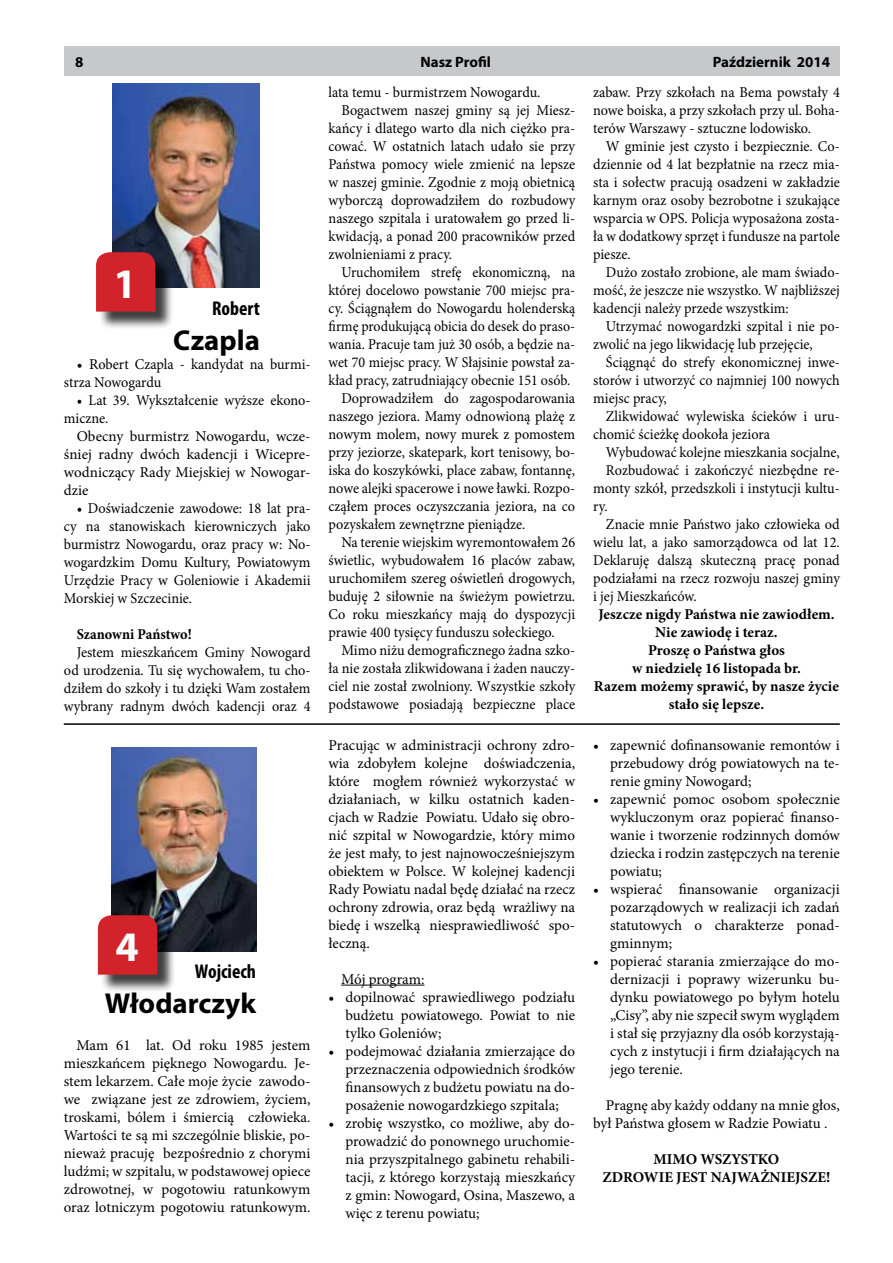
<style>
.page{position:relative;width:893px;height:1263px;background:#fff}
.page>*{position:absolute;margin:0;border:0;box-sizing:border-box;transform-origin:0 0}
.t1{font:700 42.15px "Myriad Pro";color:#fff}
.t2{font:700 28.8px "Myriad Pro";color:#000}
.t3{font:700 condensed 19.95px "Myriad Pro";color:#000}
.t4{font:15px/18px "Minion Pro";color:#000;text-align:justify;scale:.95 1}
.t5{font:15px/18px "Minion Pro";color:#000;text-align:justify}
.t6{font:15px "Minion Pro";color:#000;scale:.93 1}
.t7{font:700 15px/18px "Minion Pro";color:#000;text-align:center}
.t8{font:700 15px "Myriad Pro";color:#000}
.t9{font:700 15px "Minion Pro";color:#000;scale:.95 1}
</style>
<div class="page">
<div style="left:65px;top:46px;width:775px;height:30px;background:#c7c8ca"></div>
<img style="left:112px;top:83px;width:147px;height:204px">
<div style="left:98px;top:254px;width:76px;height:76px;background:#000;opacity:.75"></div>
<div style="left:96px;top:252px;width:59px;height:60px;background:#d2232a"></div>
<img style="left:111px;top:747px;width:145px;height:204px">
<div style="left:100px;top:917px;width:76px;height:76px;background:#000;opacity:.75"></div>
<div style="left:98px;top:915px;width:59px;height:60px;background:#d2232a"></div>
<hr style="left:341px;top:985px;width:83px;height:1px;background:#000">
<hr style="left:64px;top:723px;width:776px;height:2px;background:#000">
<p class="t8" style="left:75px;top:52px;width:10px">8</p>
<p class="t8" style="left:420px;top:52px;width:72px">Nasz Profil</p>
<p class="t8" style="left:713px;top:53px;width:119px">Październik 2014</p>
<h1 class="t1" style="left:114px;top:256px;width:25px">1</h1>
<h3 class="t3" style="left:212px;top:296px;width:49px">Robert</h3>
<h2 class="t2" style="left:173px;top:321px;width:88px">Czapla</h2>
<p class="t5" style="left:64px;top:355px;width:248px;text-indent:13px">• Robert Czapla - kandydat na burmi&shy;strza Nowogardu</p>
<p class="t4" style="left:64px;top:391px;width:261px;text-indent:13px">• Lat 39. Wykształcenie wyższe ekono&shy;miczne.</p>
<p class="t5" style="left:64px;top:427px;width:248px;text-indent:13px">Obecny burmistrz Nowogardu, wcze&shy;śniej radny dwóch kadencji i Wicepre&shy;wodniczący Rady Miejskiej w Nowogar&shy;dzie</p>
<p class="t4" style="left:64px;top:499px;width:261px;text-indent:13px">• Doświadczenie zawodowe: 18 lat pra&shy;cy na stanowiskach kierowniczych jako burmistrz Nowogardu, oraz pracy w: No&shy;wogardzkim Domu Kultury, Powiatowym Urzędzie Pracy w Goleniowie i Akademii Morskiej w Szczecinie.</p>
<p class="t9" style="left:77px;top:624px;width:123px">Szanowni Państwo!</p>
<p class="t4" style="left:64px;top:643px;width:261px;text-indent:13px">Jestem mieszkańcem Gminy Nowogard od urodzenia. Tu się wychowałem, tu cho&shy;dziłem do szkoły i tu dzięki Wam zostałem wybrany radnym dwóch kadencji oraz 4</p>
<h1 class="t1" style="left:115px;top:919px;width:25px">4</h1>
<h3 class="t3" style="left:195px;top:959px;width:63px">Wojciech</h3>
<h2 class="t2" style="left:105px;top:984px;width:153px">Włodarczyk</h2>
<p class="t5" style="left:64px;top:1036px;width:248px;text-indent:13px">Mam 61 lat. Od roku 1985 jestem mieszkańcem pięknego Nowogardu. Je&shy;stem lekarzem. Całe moje życie zawodo&shy;we związane jest ze zdrowiem, życiem, troskami, bólem i śmiercią człowieka.<br>Wartości te są mi szczególnie bliskie, po&shy;nieważ pracuję bezpośrednio z chorymi ludźmi; w szpitalu, w podstawowej opiece zdrowotnej, w pogotowiu ratunkowym oraz lotniczym pogotowiu ratunkowym.</p>
<p class="t4" style="left:329px;top:83px;width:224px">lata temu - burmistrzem Nowogardu.</p>
<p class="t4" style="left:341px;top:101px;width:248px">Bogactwem naszej gminy są jej Miesz-</p>
<p class="t4" style="left:329px;top:119px;width:261px">kańcy i dlatego warto dla nich ciężko pra-</p>
<p class="t4" style="left:329px;top:137px;width:261px">cować. W ostatnich latach udało sie przy</p>
<p class="t4" style="left:329px;top:155px;width:261px">Państwa pomocy wiele zmienić na lepsze</p>
<p class="t4" style="left:329px;top:173px;width:261px">w naszej gminie. Zgodnie z moją obietnicą</p>
<p class="t4" style="left:329px;top:191px;width:261px">wyborczą doprowadziłem do rozbudowy</p>
<p class="t4" style="left:329px;top:209px;width:261px">naszego szpitala i uratowałem go przed li-</p>
<p class="t4" style="left:329px;top:227px;width:261px">kwidacją, a ponad 200 pracowników przed</p>
<p class="t4" style="left:329px;top:245px;width:132px">zwolnieniami z pracy.</p>
<p class="t6" style="left:341px;top:262px;width:253px">Uruchomiłem strefę ekonomiczną, na</p>
<p class="t6" style="left:329px;top:280px;width:267px">której docelowo powstanie 700 miejsc pra-</p>
<p class="t6" style="left:329px;top:298px;width:267px">cy. Ściągnąłem do Nowogardu holenderską</p>
<p class="t6" style="left:329px;top:316px;width:267px">firmę produkującą obicia do desek do praso-</p>
<p class="t6" style="left:329px;top:334px;width:267px">wania. Pracuje tam już 30 osób, a będzie na-</p>
<p class="t6" style="left:329px;top:352px;width:267px">wet 70 miejsc pracy. W Słajsinie powstał za-</p>
<p class="t6" style="left:329px;top:370px;width:261px">kład pracy, zatrudniający obecnie 151 osób.</p>
<p class="t4" style="left:341px;top:389px;width:248px">Doprowadziłem do zagospodarowania</p>
<p class="t4" style="left:329px;top:407px;width:261px">naszego jeziora. Mamy odnowioną plażę z</p>
<p class="t4" style="left:329px;top:425px;width:261px">nowym molem, nowy murek z pomostem</p>
<p class="t4" style="left:329px;top:443px;width:261px">przy jeziorze, skatepark, kort tenisowy, bo-</p>
<p class="t4" style="left:329px;top:461px;width:261px">iska do koszykówki, place zabaw, fontannę,</p>
<p class="t4" style="left:329px;top:479px;width:261px">nowe alejki spacerowe i nowe ławki. Rozpo-</p>
<p class="t4" style="left:329px;top:497px;width:261px">cząłem proces oczyszczania jeziora, na co</p>
<p class="t4" style="left:329px;top:515px;width:209px">pozyskałem zewnętrzne pieniądze.</p>
<p class="t4" style="left:341px;top:533px;width:248px">Na terenie wiejskim wyremontowałem 26</p>
<p class="t4" style="left:329px;top:551px;width:261px">świetlic, wybudowałem 16 placów zabaw,</p>
<p class="t4" style="left:329px;top:569px;width:261px">uruchomiłem szereg oświetleń drogowych,</p>
<p class="t4" style="left:329px;top:587px;width:261px">buduję 2 siłownie na świeżym powietrzu.</p>
<p class="t4" style="left:329px;top:605px;width:261px">Co roku mieszkańcy mają do dyspozycji</p>
<p class="t4" style="left:329px;top:623px;width:240px">prawie 400 tysięcy funduszu sołeckiego.</p>
<p class="t4" style="left:341px;top:641px;width:248px">Mimo niżu demograficznego żadna szko-</p>
<p class="t4" style="left:329px;top:659px;width:261px">ła nie została zlikwidowana i żaden nauczy-</p>
<p class="t4" style="left:329px;top:677px;width:261px">ciel nie został zwolniony. Wszystkie szkoły</p>
<p class="t4" style="left:329px;top:695px;width:261px">podstawowe posiadają bezpieczne place</p>
<p class="t5" style="left:328px;top:736px;width:248px">Pracując w administracji ochrony zdro&shy;wia zdobyłem kolejne doświadczenia, które mogłem również wykorzystać w działaniach, w kilku ostatnich kaden&shy;cjach w Radzie Powiatu. Udało się obro&shy;nić szpital w Nowogardzie, który mimo że jest mały, to jest najnowocześniejszym obiektem w Polsce. W kolejnej kadencji Rady Powiatu nadal będę działać na rzecz ochrony zdrowia, oraz będą wrażliwy na biedę i wszelką niesprawiedliwość spo&shy;łeczną.</p>
<p class="t5" style="left:341px;top:970px;width:85px">Mój program:</p>
<p class="t5" style="left:345px;top:988px;width:231px;text-indent:-17px">• dopilnować sprawiedliwego podziału budżetu powiatowego. Powiat to nie tylko Goleniów;</p>
<p class="t5" style="left:345px;top:1042px;width:231px;text-indent:-17px">• podejmować działania zmierzające do przeznaczenia odpowiednich środków finansowych z budżetu powiatu na do&shy;posażenie nowogardzkiego szpitala;</p>
<p class="t5" style="left:345px;top:1114px;width:231px;text-indent:-17px">• zrobię wszystko, co możliwe, aby do&shy;prowadzić do ponownego uruchomie&shy;nia przyszpitalnego gabinetu rehabili&shy;tacji, z którego korzystają mieszkańcy z gmin: Nowogard, Osina, Maszewo, a więc z terenu powiatu;</p>
<p class="t4" style="left:593px;top:83px;width:261px">zabaw. Przy szkołach na Bema powstały 4 nowe boiska, a przy szkołach przy ul. Boha&shy;terów Warszawy - sztuczne lodowisko.</p>
<p class="t4" style="left:593px;top:137px;width:261px;text-indent:13px">W gminie jest czysto i bezpiecznie. Co&shy;dziennie od 4 lat bezpłatnie na rzecz mia&shy;sta i sołectw pracują osadzeni w zakładzie karnym oraz osoby bezrobotne i szukające wsparcia w OPS. Policja wyposażona zosta&shy;ła w dodatkowy sprzęt i fundusze na partole piesze.</p>
<p class="t4" style="left:593px;top:263px;width:261px;text-indent:13px">Dużo zostało zrobione, ale mam świado&shy;mość, że jeszcze nie wszystko. W najbliższej kadencji należy przede wszystkim:</p>
<p class="t4" style="left:593px;top:317px;width:261px;text-indent:13px">Utrzymać nowogardzki szpital i nie po&shy;zwolić na jego likwidację lub przejęcie,</p>
<p class="t4" style="left:593px;top:353px;width:261px;text-indent:13px">Ściągnąć do strefy ekonomicznej inwe&shy;storów i utworzyć co najmniej 100 nowych miejsc pracy,</p>
<p class="t4" style="left:593px;top:407px;width:261px;text-indent:13px">Zlikwidować wylewiska ścieków i uru&shy;chomić ścieżkę dookoła jeziora</p>
<p class="t4" style="left:606px;top:443px;width:248px">Wybudować kolejne mieszkania socjalne,</p>
<p class="t4" style="left:606px;top:461px;width:248px">Rozbudować i zakończyć niezbędne re-</p>
<p class="t4" style="left:593px;top:479px;width:261px">monty szkół, przedszkoli i instytucji kultu-</p>
<p class="t4" style="left:593px;top:497px;width:17px">ry.</p>
<p class="t4" style="left:606px;top:515px;width:248px">Znacie mnie Państwo jako człowieka od</p>
<p class="t4" style="left:593px;top:533px;width:261px">wielu lat, a jako samorządowca od lat 12.</p>
<p class="t4" style="left:593px;top:551px;width:261px">Deklaruję dalszą skuteczną pracę ponad</p>
<p class="t4" style="left:593px;top:569px;width:261px">podziałami na rzecz rozwoju naszej gminy</p>
<p class="t4" style="left:593px;top:587px;width:110px">i jej Mieszkańców.</p>
<p class="t7" style="left:594px;top:605px;width:247px">Jeszcze nigdy Państwa nie zawiodłem.<br>Nie zawiodę i teraz.<br>Proszę o Państwa głos<br>w niedzielę 16 listopada br.<br>Razem możemy sprawić, by nasze życie stało się lepsze.</p>
<p class="t5" style="left:610px;top:736px;width:231px;text-indent:-17px">• zapewnić dofinansowanie remontów i przebudowy dróg powiatowych na te&shy;renie gminy Nowogard;</p>
<p class="t5" style="left:610px;top:790px;width:231px;text-indent:-17px">• zapewnić pomoc osobom społecznie wykluczonym oraz popierać finanso&shy;wanie i tworzenie rodzinnych domów dziecka i rodzin zastępczych na terenie powiatu;</p>
<p class="t5" style="left:610px;top:880px;width:231px;text-indent:-17px">• wspierać finansowanie organizacji pozarządowych w realizacji ich zadań statutowych o charakterze ponad&shy;gminnym;</p>
<p class="t5" style="left:610px;top:952px;width:231px;text-indent:-17px">• popierać starania zmierzające do mo&shy;dernizacji i poprawy wizerunku bu&shy;dynku powiatowego po byłym hotelu „Cisy”, aby nie szpecił swym wyglądem i stał się przyjazny dla osób korzystają&shy;cych z instytucji i firm działających na jego terenie.</p>
<p class="t5" style="left:593px;top:1096px;width:248px;text-indent:13px">Pragnę aby każdy oddany na mnie głos, był Państwa głosem w Radzie Powiatu .</p>
<p class="t7" style="left:603px;top:1149px;width:229px">MIMO WSZYSTKO<br>ZDROWIE JEST NAJWAŻNIEJSZE!</p>
</div>
